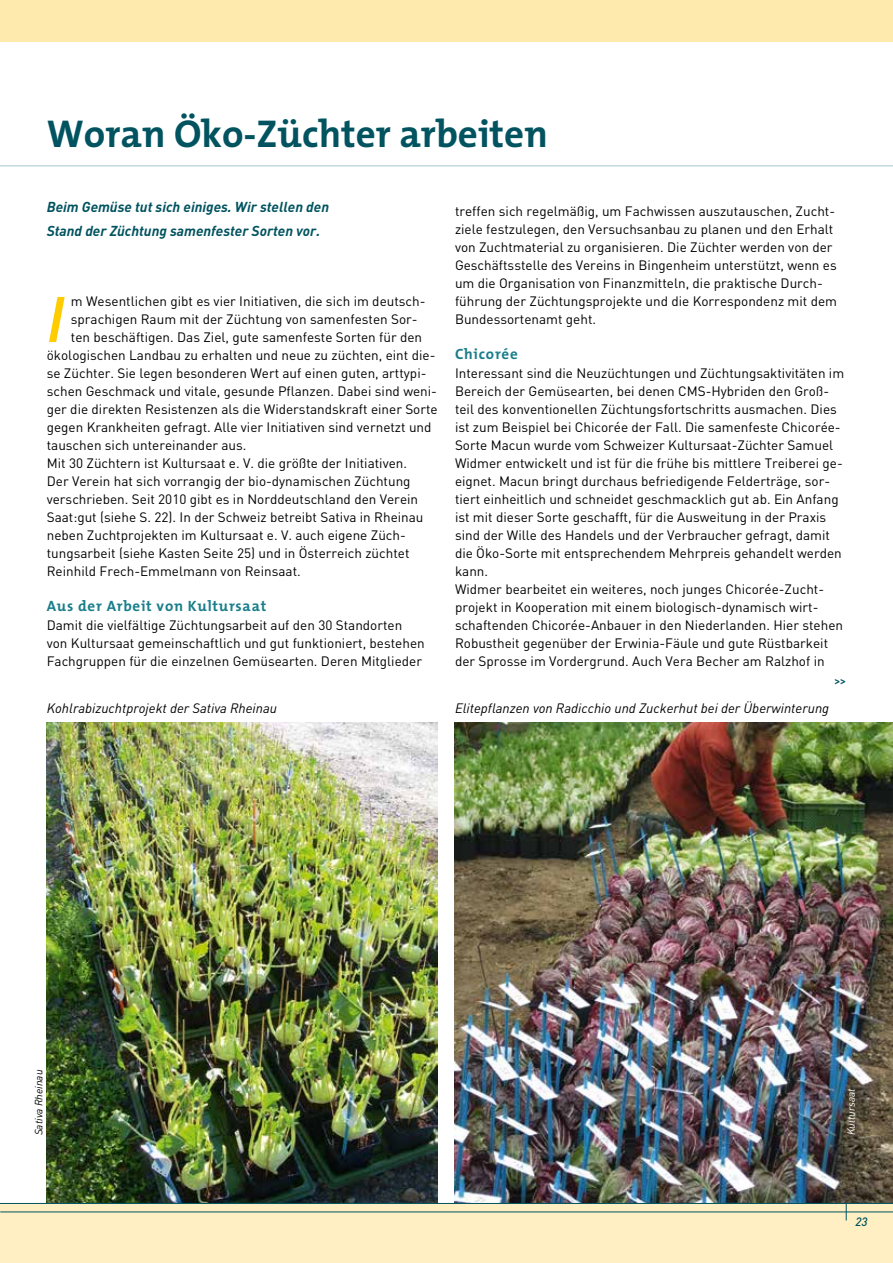
<style>
.page{position:relative;width:893px;height:1263px;background:#fff}
.page>*{position:absolute;margin:0;border:0;box-sizing:border-box;transform-origin:0 0}
.t1{font:italic 600 66.9px "The Mix";color:#fc0}
.t2{font:700 39px "The Mix";color:#00535f}
.t3{font:700 15px "The Mix";letter-spacing:.05em;color:#1a7e8b}
.t4{font:italic 700 14.25px/24px "DIN";color:#00535f}
.t5{font:13.5px/18px "DIN";color:#000}
.t6{font:italic 13.5px "DIN";color:#000}
.t7{font:italic 500 12px "DIN";color:#00535f}
.t8{font:500 12px "DIN";color:#00535f}
.t9{font:italic 10.5px "DIN";color:#000}
.t10{font:italic 10.5px "DIN";color:#fff}
</style>
<div class="page">
<img style="left:47px;top:723px;width:391px;height:480px">
<img style="left:455px;top:723px;width:438px;height:480px">
<div style="left:0;top:1203px;width:893px;height:60px;background:#ffefc3"></div>
<div style="left:0;top:0;width:893px;height:43px;background:#ffeaad"></div>
<hr style="left:0;top:1211px;width:893px;height:1px;background:#00535f">
<svg style="left:846px;top:1204px;width:1px;height:16px"></svg>
<hr style="left:0;top:1203px;width:893px;height:1px;background:#00535f">
<hr style="left:0;top:42px;width:893px;height:1px;background:#fff">
<hr style="left:0;top:165px;width:893px;height:1px;background:#a5c5cc">
<h2 class="t2" style="left:47px;top:101px;width:503px">Woran Öko-Züchter arbeiten</h2>
<p class="t4" style="left:47px;top:194px;width:284px">Beim Gemüse tut sich einiges. Wir stellen den<br>Stand der Züchtung samenfester Sorten vor.</p>
<h1 class="t1" style="left:47px;top:264px;width:19px">I</h1>
<p class="t5" style="left:71px;top:292px;width:356px">m Wesentlichen gibt es vier Initiativen, die sich im deutsch-</p>
<p class="t5" style="left:71px;top:310px;width:348px">sprachigen Raum mit der Züchtung von samenfesten Sor-</p>
<p class="t5" style="left:71px;top:328px;width:353px">ten beschäftigen. Das Ziel, gute samenfeste Sorten für den</p>
<p class="t5" style="left:47px;top:346px;width:390px">ökologischen Landbau zu erhalten und neue zu züchten, eint die-</p>
<p class="t5" style="left:47px;top:364px;width:381px">se Züchter. Sie legen besonderen Wert auf einen guten, arttypi-</p>
<p class="t5" style="left:47px;top:382px;width:392px">schen Geschmack und vitale, gesunde Pflanzen. Dabei sind weni-</p>
<p class="t5" style="left:47px;top:400px;width:392px">ger die direkten Resistenzen als die Widerstandskraft einer Sorte</p>
<p class="t5" style="left:47px;top:418px;width:386px">gegen Krankheiten gefragt. Alle vier Initiativen sind vernetzt und</p>
<p class="t5" style="left:47px;top:436px;width:201px">tauschen sich untereinander aus.</p>
<p class="t5" style="left:47px;top:454px;width:362px">Mit 30 Züchtern ist Kultursaat e. V. die größte der Initiativen.</p>
<p class="t5" style="left:47px;top:472px;width:365px">Der Verein hat sich vorrangig der bio-dynamischen Züchtung</p>
<p class="t5" style="left:47px;top:490px;width:373px">verschrieben. Seit 2010 gibt es in Norddeutschland den Verein</p>
<p class="t5" style="left:47px;top:508px;width:378px">Saat:gut (siehe S. 22). In der Schweiz betreibt Sativa in Rheinau</p>
<p class="t5" style="left:47px;top:526px;width:361px">neben Zuchtprojekten im Kultursaat e. V. auch eigene Züch-</p>
<p class="t5" style="left:47px;top:544px;width:364px">tungsarbeit (siehe Kasten Seite 25) und in Österreich züchtet</p>
<p class="t5" style="left:47px;top:562px;width:256px">Reinhild Frech-Emmelmann von Reinsaat.</p>
<p class="t3" style="left:47px;top:593px;width:221px">Aus der Arbeit von Kultursaat</p>
<p class="t5" style="left:47px;top:616px;width:380px">Damit die vielfältige Züchtungsarbeit auf den 30 Standorten von Kultursaat gemeinschaftlich und gut funktioniert, bestehen<br>Fachgruppen für die einzelnen Gemüsearten. Deren Mitglieder</p>
<p class="t5" style="left:455px;top:202px;width:384px">treffen sich regelmäßig, um Fachwissen auszutauschen, Zucht&shy;ziele festzulegen, den Versuchsanbau zu planen und den Erhalt von Zuchtmaterial zu organisieren. Die Züchter werden von der Geschäftsstelle des Vereins in Bingenheim unterstützt, wenn es um die Organisation von Finanzmitteln, die praktische Durch&shy;führung der Züchtungsprojekte und die Korrespondenz mit dem Bundessortenamt geht.</p>
<p class="t3" style="left:455px;top:341px;width:64px">Chicorée</p>
<p class="t5" style="left:455px;top:364px;width:391px">Interessant sind die Neuzüchtungen und Züchtungsaktivitäten im Bereich der Gemüsearten, bei denen CMS-Hybriden den Groß&shy;teil des konventionellen Züchtungsfortschritts ausmachen. Dies ist zum Beispiel bei Chicorée der Fall. Die samenfeste Chicorée-Sorte Macun wurde vom Schweizer Kultursaat-Züchter Samuel Widmer entwickelt und ist für die frühe bis mittlere Treiberei ge&shy;eignet. Macun bringt durchaus befriedigende Felderträge, sor&shy;tiert einheitlich und schneidet geschmacklich gut ab. Ein Anfang ist mit dieser Sorte geschafft, für die Ausweitung in der Praxis sind der Wille des Handels und der Verbraucher gefragt, damit die Öko-Sorte mit entsprechendem Mehrpreis gehandelt werden kann.<br>Widmer bearbeitet ein weiteres, noch junges Chicorée-Zucht&shy;projekt in Kooperation mit einem biologisch-dynamisch wirt&shy;schaftenden Chicorée-Anbauer in den Niederlanden. Hier stehen Robustheit gegenüber der Erwinia-Fäule und gute Rüstbarkeit der Sprosse im Vordergrund. Auch Vera Becher am Ralzhof in</p>
<p class="t8" style="left:834px;top:673px;width:14px">&gt;&gt;</p>
<p class="t6" style="left:47px;top:699px;width:232px">Kohlrabizuchtprojekt der Sativa Rheinau</p>
<p class="t6" style="left:455px;top:699px;width:376px">Elitepflanzen von Radicchio und Zuckerhut bei der Überwinterung</p>
<p class="t9" style="left:32px;top:1135px;width:67px;rotate:-90deg">Sativa Rheinau</p>
<p class="t10" style="left:844px;top:1135px;width:49px;rotate:-90deg">Kultursaat</p>
<p class="t7" style="left:855px;top:1214px;width:14px">23</p>
</div>
